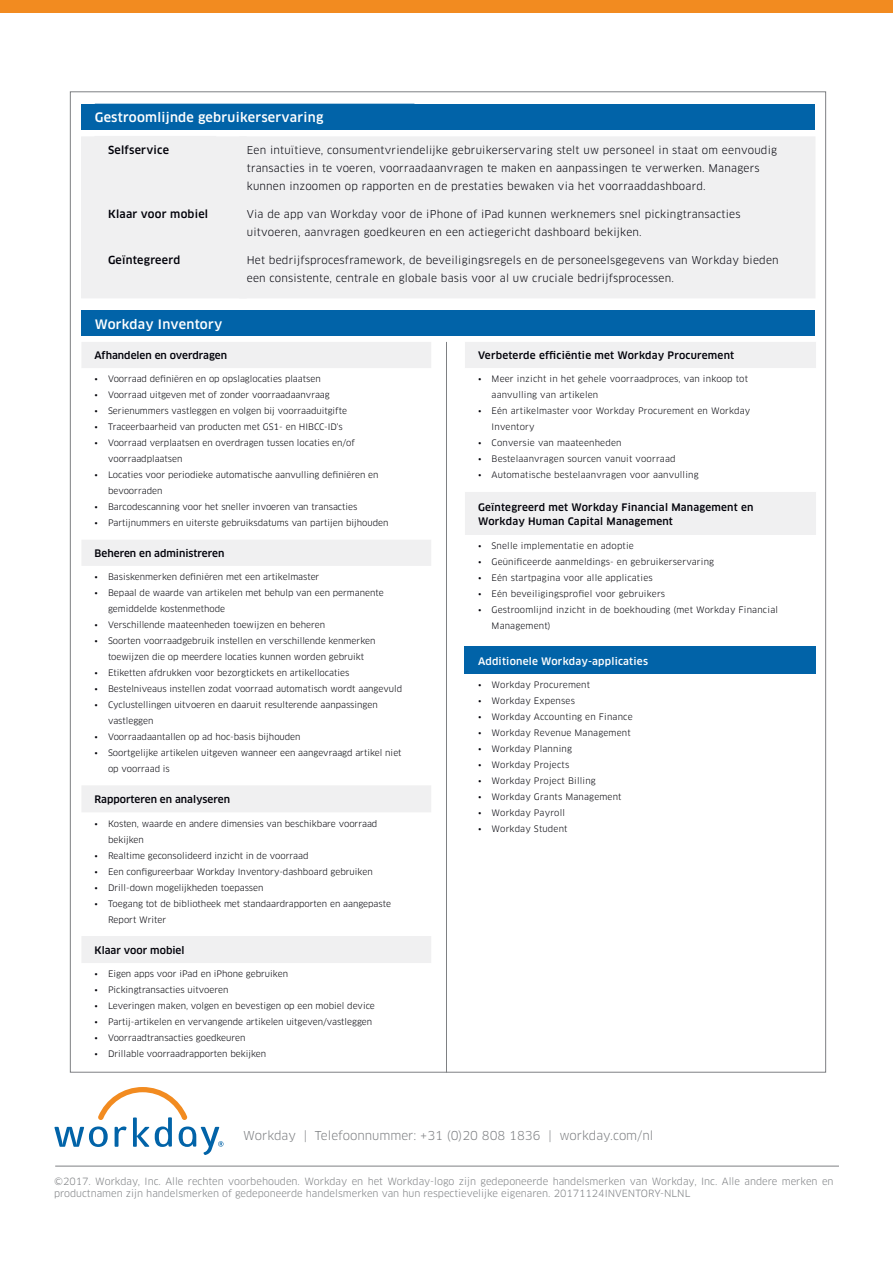
<style>
.page{position:relative;width:893px;height:1263px;background:#fff}
.page>*{position:absolute;margin:0;border:0;box-sizing:border-box;transform-origin:0 0}
.Table_-_Main_Header{font:500 12.75px "Clan OT";letter-spacing:.02em;color:#fff}
.t1{font:12px "Clan OT";color:#7e8083}
.Table_-_Grey_Header{font:500 10.8px "Clan OT";letter-spacing:.02em;color:#000008}
.Table_-_Body{font:10.5px/18px "Clan OT";letter-spacing:.02em;color:#000008}
.Table_-_Body-2{font:500 10.2px/13.5px "Clan OT";letter-spacing:.01em;color:#000008}
.Body_Copy{font:500 10.2px "Clan OT";letter-spacing:.02em;color:#fff}
.t2{font:9.75px/11.7px "Clan OT";color:#7e8083}
.t3{font:8.7px/15.9px "Clan OT";color:#000008}
.t4{font:8.7px/15.9px "Clan OT";letter-spacing:.02em;color:#000008}
</style>
<div class="page">
<div style="left:0;top:0;width:893px;height:13px;background:#f28b20"></div>
<hr style="left:55px;top:1166px;width:784px;height:1px;background:#7e8083">
<svg style="left:54px;top:1087px;width:169px;height:68px"></svg>
<svg style="left:82px;top:342px;width:349px;height:621px"></svg>
<div style="left:81px;top:136px;width:734px;height:162px;background:#f0f0f1"></div>
<div style="left:239px;top:136px;width:8px;height:162px;background:#f0f0f1"></div>
<div style="left:95px;top:136px;width:121px;height:25px;background:#f0f0f1"></div>
<div style="left:95px;top:167px;width:121px;height:25px;background:#f0f0f1"></div>
<div style="left:95px;top:200px;width:121px;height:25px;background:#f0f0f1"></div>
<div style="left:95px;top:246px;width:121px;height:25px;background:#f0f0f1"></div>
<div style="left:465px;top:342px;width:351px;height:26px;background:#f0f0f1"></div>
<svg style="left:465px;top:492px;width:351px;height:155px"></svg>
<div style="left:465px;top:647px;width:351px;height:27px;background:#0163a8"></div>
<div style="left:81px;top:104px;width:734px;height:25px;background:#0163a8"></div>
<div style="left:81px;top:310px;width:734px;height:26px;background:#0163a8"></div>
<hr style="left:446px;top:342px;width:1px;height:730px;background:#7e8083">
<p class="Table_-_Main_Header" style="left:95px;top:110px;width:230px">Gestroomlijnde gebruikerservaring</p>
<p class="Table_-_Grey_Header" style="left:108px;top:144px;width:62px">Selfservice</p>
<p class="Table_-_Grey_Header" style="left:108px;top:208px;width:102px">Klaar voor mobiel</p>
<p class="Table_-_Grey_Header" style="left:108px;top:254px;width:74px">Geïntegreerd</p>
<p class="Table_-_Main_Header" style="left:95px;top:316px;width:129px">Workday Inventory</p>
<p class="Table_-_Body" style="left:247px;top:141px;width:532px">Een intuïtieve, consumentvriendelijke gebruikerservaring stelt uw personeel in staat om eenvoudig transacties in te voeren, voorraadaanvragen te maken en aanpassingen te verwerken. Managers kunnen inzoomen op rapporten en de prestaties bewaken via het voorraaddashboard.</p>
<p class="Table_-_Body" style="left:247px;top:205px;width:495px">Via de app van Workday voor de iPhone of iPad kunnen werknemers snel pickingtransacties uitvoeren, aanvragen goedkeuren en een actiegericht dashboard bekijken.</p>
<p class="Table_-_Body" style="left:247px;top:251px;width:533px">Het bedrijfsprocesframework, de beveiligingsregels en de personeelsgegevens van Workday bieden een consistente, centrale en globale basis voor al uw cruciale bedrijfsprocessen.</p>
<p class="Table_-_Body-2" style="left:95px;top:349px;width:134px">Afhandelen en overdragen</p>
<p class="t3" style="left:95px;top:371px;width:228px">• Voorraad definiëren en op opslaglocaties plaatsen</p>
<p class="t3" style="left:95px;top:387px;width:237px">• Voorraad uitgeven met of zonder voorraadaanvraag</p>
<p class="t3" style="left:95px;top:403px;width:254px">• Serienummers vastleggen en volgen bij voorraaduitgifte</p>
<p class="t3" style="left:95px;top:419px;width:250px">• Traceerbaarheid van producten met GS1- en HIBCC-ID's</p>
<p class="t3" style="left:108px;top:435px;width:248px;text-indent:-14px">• Voorraad verplaatsen en overdragen tussen locaties en/of voorraadplaatsen</p>
<p class="t3" style="left:108px;top:467px;width:272px;text-indent:-14px">• Locaties voor periodieke automatische aanvulling definiëren en bevoorraden</p>
<p class="t3" style="left:95px;top:499px;width:264px">• Barcodescanning voor het sneller invoeren van transacties</p>
<p class="t3" style="left:95px;top:515px;width:295px">• Partijnummers en uiterste gebruiksdatums van partijen bijhouden</p>
<p class="Table_-_Body-2" style="left:95px;top:547px;width:131px">Beheren en administreren</p>
<p class="t3" style="left:95px;top:569px;width:226px">• Basiskenmerken definiëren met een artikelmaster</p>
<p class="t3" style="left:108px;top:585px;width:277px;text-indent:-14px">• Bepaal de waarde van artikelen met behulp van een permanente gemiddelde kostenmethode</p>
<p class="t3" style="left:95px;top:617px;width:232px">• Verschillende maateenheden toewijzen en beheren</p>
<p class="t3" style="left:95px;top:633px;width:282px;text-align:center">• Soorten voorraadgebruik instellen en verschillende kenmerken toewijzen die op meerdere locaties kunnen worden gebruikt</p>
<p class="t3" style="left:95px;top:665px;width:256px">• Etiketten afdrukken voor bezorgtickets en artikellocaties</p>
<p class="t3" style="left:95px;top:681px;width:309px">• Bestelniveaus instellen zodat voorraad automatisch wordt aangevuld</p>
<p class="t3" style="left:108px;top:697px;width:271px;text-indent:-14px">• Cyclustellingen uitvoeren en daaruit resulterende aanpassingen vastleggen</p>
<p class="t3" style="left:95px;top:729px;width:208px">• Voorraadaantallen op ad hoc-basis bijhouden</p>
<p class="t3" style="left:108px;top:745px;width:295px;text-indent:-14px">• Soortgelijke artikelen uitgeven wanneer een aangevraagd artikel niet op voorraad is</p>
<p class="Table_-_Body-2" style="left:95px;top:793px;width:137px">Rapporteren en analyseren</p>
<p class="t3" style="left:108px;top:815px;width:271px;text-indent:-14px">• Kosten, waarde en andere dimensies van beschikbare voorraad bekijken</p>
<p class="t3" style="left:95px;top:847px;width:215px">• Realtime geconsolideerd inzicht in de voorraad</p>
<p class="t3" style="left:95px;top:863px;width:280px">• Een configureerbaar Workday Inventory-dashboard gebruiken</p>
<p class="t3" style="left:95px;top:879px;width:170px">• Drill-down mogelijkheden toepassen</p>
<p class="t3" style="left:108px;top:895px;width:284px;text-indent:-14px">• Toegang tot de bibliotheek met standaardrapporten en aangepaste<br>Report Writer</p>
<p class="Table_-_Body-2" style="left:95px;top:943px;width:92px">Klaar voor mobiel</p>
<p class="t3" style="left:95px;top:966px;width:195px">• Eigen apps voor iPad en iPhone gebruiken</p>
<p class="t3" style="left:95px;top:982px;width:135px">• Pickingtransacties uitvoeren</p>
<p class="t3" style="left:95px;top:998px;width:282px">• Leveringen maken, volgen en bevestigen op een mobiel device</p>
<p class="t3" style="left:95px;top:1014px;width:279px">• Partij-artikelen en vervangende artikelen uitgeven/vastleggen</p>
<p class="t3" style="left:95px;top:1030px;width:152px">• Voorraadtransacties goedkeuren</p>
<p class="t3" style="left:95px;top:1046px;width:173px">• Drillable voorraadrapporten bekijken</p>
<p class="Table_-_Body-2" style="left:478px;top:349px;width:258px">Verbeterde efficiëntie met Workday Procurement</p>
<p class="t4" style="left:492px;top:371px;width:258px;text-indent:-14px">• Meer inzicht in het gehele voorraadproces, van inkoop tot aanvulling van artikelen</p>
<p class="t4" style="left:492px;top:403px;width:260px;text-indent:-14px">• Eén artikelmaster voor Workday Procurement en Workday<br>Inventory</p>
<p class="t4" style="left:478px;top:435px;width:145px">• Conversie van maateenheden</p>
<p class="t4" style="left:478px;top:451px;width:199px">• Bestelaanvragen sourcen vanuit voorraad</p>
<p class="t4" style="left:478px;top:467px;width:222px">• Automatische bestelaanvragen voor aanvulling</p>
<p class="Table_-_Body-2" style="left:478px;top:501px;width:277px">Geïntegreerd met Workday Financial Management en<br>Workday Human Capital Management</p>
<p class="t4" style="left:478px;top:538px;width:157px">• Snelle implementatie en adoptie</p>
<p class="t4" style="left:478px;top:554px;width:238px">• Geünificeerde aanmeldings- en gebruikerservaring</p>
<p class="t4" style="left:478px;top:570px;width:176px">• Eén startpagina voor alle applicaties</p>
<p class="t4" style="left:478px;top:586px;width:189px">• Eén beveiligingsprofiel voor gebruikers</p>
<p class="t4" style="left:492px;top:602px;width:288px;text-indent:-14px">• Gestroomlijnd inzicht in de boekhouding (met Workday Financial<br>Management)</p>
<p class="Body_Copy" style="left:478px;top:655px;width:171px">Additionele Workday-applicaties</p>
<p class="t4" style="left:478px;top:677px;width:114px">• Workday Procurement</p>
<p class="t4" style="left:478px;top:693px;width:98px">• Workday Expenses</p>
<p class="t4" style="left:478px;top:709px;width:156px">• Workday Accounting en Finance</p>
<p class="t4" style="left:478px;top:725px;width:154px">• Workday Revenue Management</p>
<p class="t4" style="left:478px;top:741px;width:95px">• Workday Planning</p>
<p class="t4" style="left:478px;top:757px;width:93px">• Workday Projects</p>
<p class="t4" style="left:478px;top:773px;width:119px">• Workday Project Billing</p>
<p class="t4" style="left:478px;top:789px;width:145px">• Workday Grants Management</p>
<p class="t4" style="left:478px;top:804px;width:88px">• Workday Payroll</p>
<p class="t4" style="left:478px;top:820px;width:91px">• Workday Student</p>
<p class="t1" style="left:243px;top:1128px;width:412px">Workday | Telefoonnummer: +31 (0)20 808 1836 | workday.com/nl</p>
<p class="t2" style="left:54px;top:1176px;width:781px">©2017. Workday, Inc. Alle rechten voorbehouden. Workday en het Workday-logo zijn gedeponeerde handelsmerken van Workday, Inc. Alle andere merken en productnamen zijn handelsmerken of gedeponeerde handelsmerken van hun respectievelijke eigenaren. 20171124INVENTORY-NLNL</p>
</div>
